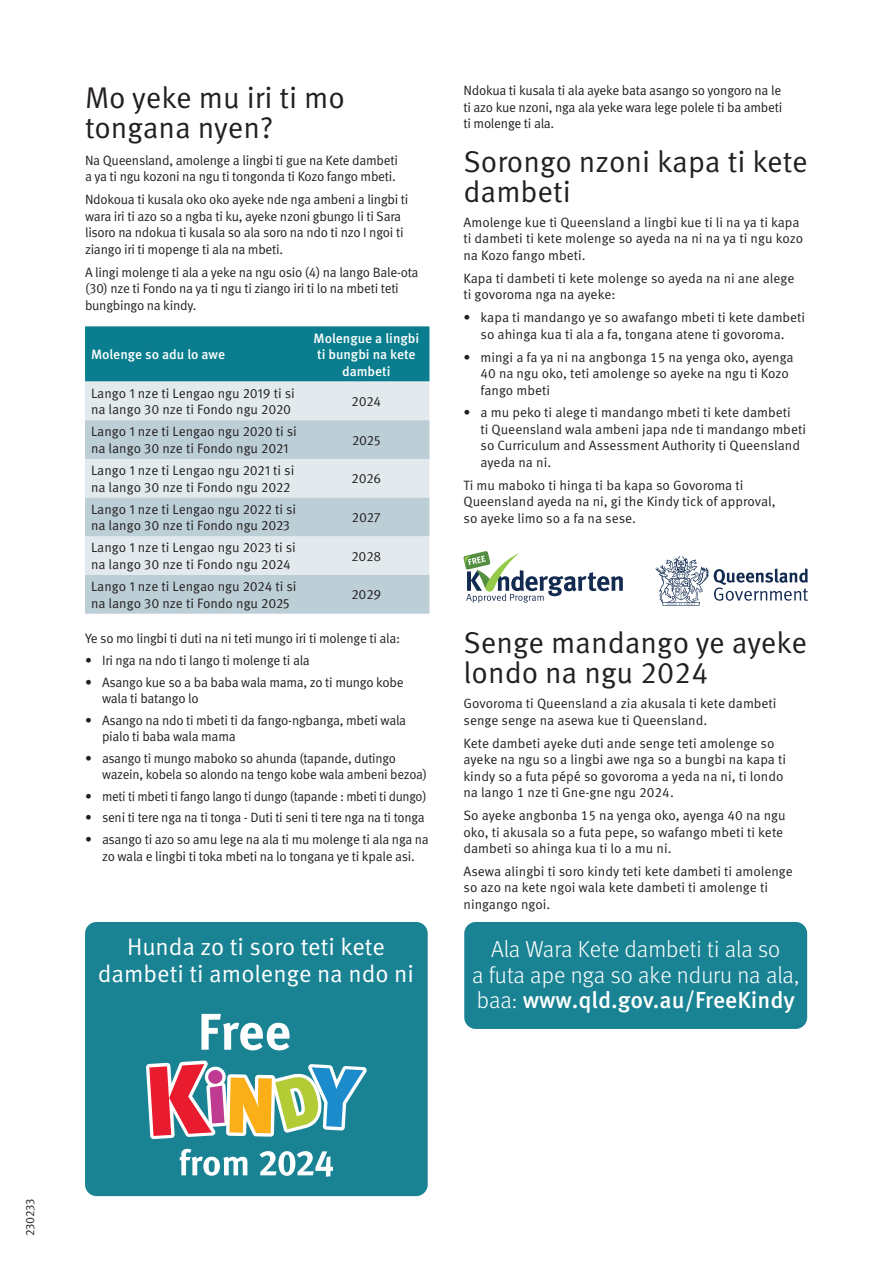
<style>
.page{position:relative;width:893px;height:1263px;background:#fff}
.page>*{position:absolute;margin:0;border:0;box-sizing:border-box;transform-origin:0 0}
.head_1A{font:30px/30px "Meta OT Norm";color:#231f20}
.t1{font:24px/27px "Meta OT Norm";color:#fff;text-align:center}
.copy{font:300 23.25px/25.5px "Meta OT";color:#fff;text-align:center}
.copy-2{font:13.5px/16.5px "Meta OT Norm";letter-spacing:-.005em;color:#231f20}
.bullets{font:13.5px/16.5px "Meta OT Norm";letter-spacing:-.02em;color:#231f20}
.bullets_last{font:13.5px/16.5px "Meta OT Norm";letter-spacing:-.005em;color:#231f20;text-align:center}
.bullets-2{font:13.5px/16.5px "Meta OT Norm";color:#231f20;text-align:center}
.copy-3{font:500 13.5px/16.5px "Meta OT";color:#fff;text-align:center}
.Caption__Meta8{font:12px "Meta OT Norm";color:#231f20}
.s1{font-weight:500}
</style>
<div class="page">
<div style="left:85px;top:922px;width:343px;height:274px;background:#1a8393;border-radius:12px"></div>
<svg style="left:146px;top:1060px;width:221px;height:79px"></svg>
<svg style="left:201px;top:1014px;width:89px;height:36px"></svg>
<svg style="left:180px;top:1149px;width:153px;height:28px"></svg>
<div style="left:85px;top:326px;width:344px;height:56px;background:#0a7e8f"></div>
<div style="left:85px;top:382px;width:344px;height:38px;background:#e2eaee"></div>
<svg style="left:85px;top:420px;width:344px;height:194px;fill:#bcced6"></svg>
<div style="left:464px;top:922px;width:343px;height:107px;background:#1a8393;border-radius:12px"></div>
<svg style="left:656px;top:556px;width:152px;height:50px"></svg>
<svg style="left:463px;top:551px;width:160px;height:52px"></svg>
<p class="head_1A" style="left:85px;top:83px;width:262px">Mo yeke mu iri ti mo tongana nyen?</p>
<p class="copy-2" style="left:85px;top:152px;width:315px">Na Queensland, amolenge a lingbi ti gue na Kete dambeti a ya ti ngu kozoni na ngu ti tongonda ti Kozo fango mbeti.</p>
<p class="copy-2" style="left:85px;top:191px;width:325px">Ndokoua ti kusala oko oko ayeke nde nga ambeni a lingbi ti wara iri ti azo so a ngba ti ku, ayeke nzoni gbungo li ti Sara lisoro na ndokua ti kusala so ala soro na ndo ti nzo I ngoi ti ziango iri ti mopenge ti ala na mbeti.</p>
<p class="copy-2" style="left:85px;top:264px;width:335px">A lingi molenge ti ala a yeke na ngu osio (4) na lango Bale-ota (30) nze ti Fondo na ya ti ngu ti ziango iri ti lo na mbeti teti bungbingo na kindy.</p>
<p class="copy-3" style="left:91px;top:346px;width:136px">Molenge so adu lo awe</p>
<p class="copy-3" style="left:314px;top:330px;width:107px">Molengue a lingbi ti bungbi na kete dambeti</p>
<p class="copy-2" style="left:91px;top:385px;width:205px">Lango 1 nze ti Lengao ngu 2019 ti si na lango 30 nze ti Fondo ngu 2020</p>
<p class="copy-2" style="left:352px;top:393px;width:31px">2024</p>
<p class="copy-2" style="left:91px;top:424px;width:207px">Lango 1 nze ti Lengao ngu 2020 ti si na lango 30 nze ti Fondo ngu 2021</p>
<p class="copy-2" style="left:352px;top:432px;width:30px">2025</p>
<p class="copy-2" style="left:91px;top:462px;width:205px">Lango 1 nze ti Lengao ngu 2021 ti si na lango 30 nze ti Fondo ngu 2022</p>
<p class="copy-2" style="left:351px;top:471px;width:31px">2026</p>
<p class="copy-2" style="left:91px;top:501px;width:207px">Lango 1 nze ti Lengao ngu 2022 ti si na lango 30 nze ti Fondo ngu 2023</p>
<p class="copy-2" style="left:352px;top:509px;width:30px">2027</p>
<p class="copy-2" style="left:91px;top:540px;width:206px">Lango 1 nze ti Lengao ngu 2023 ti si na lango 30 nze ti Fondo ngu 2024</p>
<p class="copy-2" style="left:351px;top:548px;width:31px">2028</p>
<p class="copy-2" style="left:91px;top:578px;width:207px">Lango 1 nze ti Lengao ngu 2024 ti si na lango 30 nze ti Fondo ngu 2025</p>
<p class="copy-2" style="left:351px;top:587px;width:31px">2029</p>
<p class="copy-2" style="left:85px;top:630px;width:317px">Ye so mo lingbi ti duti na ni teti mungo iri ti molenge ti ala:</p>
<p class="bullets" style="left:85px;top:652px;width:226px">• Iri nga na ndo ti lango ti molenge ti ala</p>
<p class="bullets" style="left:102px;top:674px;width:303px;text-indent:-17px">• Asango kue so a ba baba wala mama, zo ti mungo kobe wala ti batango lo</p>
<p class="bullets" style="left:102px;top:712px;width:306px;text-indent:-17px">• Asango na ndo ti mbeti ti da fango-ngbanga, mbeti wala pialo ti baba wala mama</p>
<p class="bullets" style="left:102px;top:750px;width:326px;text-indent:-17px">• asango ti mungo maboko so ahunda (tapande, dutingo wazein, kobela so alondo na tengo kobe wala ambeni bezoa)</p>
<p class="bullets" style="left:85px;top:788px;width:343px">• meti ti mbeti ti fango lango ti dungo (tapande : mbeti ti dungo)</p>
<p class="bullets" style="left:85px;top:810px;width:341px">• seni ti tere nga na ti tonga - Duti ti seni ti tere nga na ti tonga</p>
<p class="bullets_last" style="left:85px;top:831px;width:345px">• asango ti azo so amu lege na ala ti mu molenge ti ala nga na zo wala e lingbi ti toka mbeti na lo tongana ye ti kpale asi.</p>
<p class="t1" style="left:98px;top:933px;width:317px">Hunda zo ti soro teti kete dambeti ti amolenge na ndo ni</p>
<p class="copy-2" style="left:463px;top:82px;width:320px;text-align:justify">Ndokua ti kusala ti ala ayeke bata asango so yongoro na le ti azo kue nzoni, nga ala yeke wara lege polele ti ba ambeti ti molenge ti ala.</p>
<p class="head_1A" style="left:463px;top:147px;width:346px">Sorongo nzoni kapa ti kete dambeti</p>
<p class="copy-2" style="left:463px;top:214px;width:341px">Amolenge kue ti Queensland a lingbi kue ti li na ya ti kapa ti dambeti ti kete molenge so ayeda na ni na ya ti ngu kozo na Kozo fango mbeti.</p>
<p class="copy-2" style="left:463px;top:270px;width:333px">Kapa ti dambeti ti kete molenge so ayeda na ni ane alege ti govoroma nga na ayeke:</p>
<p class="bullets-2" style="left:463px;top:309px;width:343px">• kapa ti mandango ye so awafango mbeti ti kete dambeti so ahinga kua ti ala a fa, tongana atene ti govoroma.</p>
<p class="bullets-2" style="left:480px;top:349px;width:315px;text-align:left;text-indent:-17px">• mingi a fa ya ni na angbonga 15 na yenga oko, ayenga<br>40 na ngu oko, teti amolenge so ayeke na ngu ti Kozo fango mbeti</p>
<p class="bullets_last" style="left:480px;top:405px;width:327px;text-align:left;text-indent:-17px">• a mu peko ti alege ti mandango mbeti ti kete dambeti<br>ti Queensland wala ambeni japa nde ti mandango mbeti so Curriculum and Assessment Authority ti Queensland ayeda na ni.</p>
<p class="copy-2" style="left:463px;top:477px;width:314px">Ti mu maboko ti hinga ti ba kapa so Govoroma ti<br>Queensland ayeda na ni, gi the Kindy tick of approval, so ayeke limo so a fa na sese.</p>
<p class="head_1A" style="left:463px;top:628px;width:345px">Senge mandango ye ayeke londo na ngu 2024</p>
<p class="copy-2" style="left:463px;top:695px;width:315px">Govoroma ti Queensland a zia akusala ti kete dambeti senge senge na asewa kue ti Queensland.</p>
<p class="copy-2" style="left:463px;top:735px;width:324px">Kete dambeti ayeke duti ande senge teti amolenge so ayeke na ngu so a lingbi awe nga so a bungbi na kapa ti kindy so a futa pépé so govoroma a yeda na ni, ti londo na lango 1 nze ti Gne-gne ngu 2024.</p>
<p class="copy-2" style="left:463px;top:807px;width:324px">So ayeke angbonba 15 na yenga oko, ayenga 40 na ngu oko, ti akusala so a futa pepe, so wafango mbeti ti kete dambeti so ahinga kua ti lo a mu ni.</p>
<p class="copy-2" style="left:463px;top:863px;width:331px">Asewa alingbi ti soro kindy teti kete dambeti ti amolenge so azo na kete ngoi wala kete dambeti ti amolenge ti ningango ngoi.</p>
<p class="copy" style="left:472px;top:937px;width:329px">Ala Wara Kete dambeti ti ala so<br>a futa ape nga so ake nduru na ala, baa: <span class="s1">www.qld.gov.au/FreeKindy</span></p>
<p class="Caption__Meta8" style="left:23px;top:1236px;width:39px;rotate:-90deg">230233</p>
</div>
